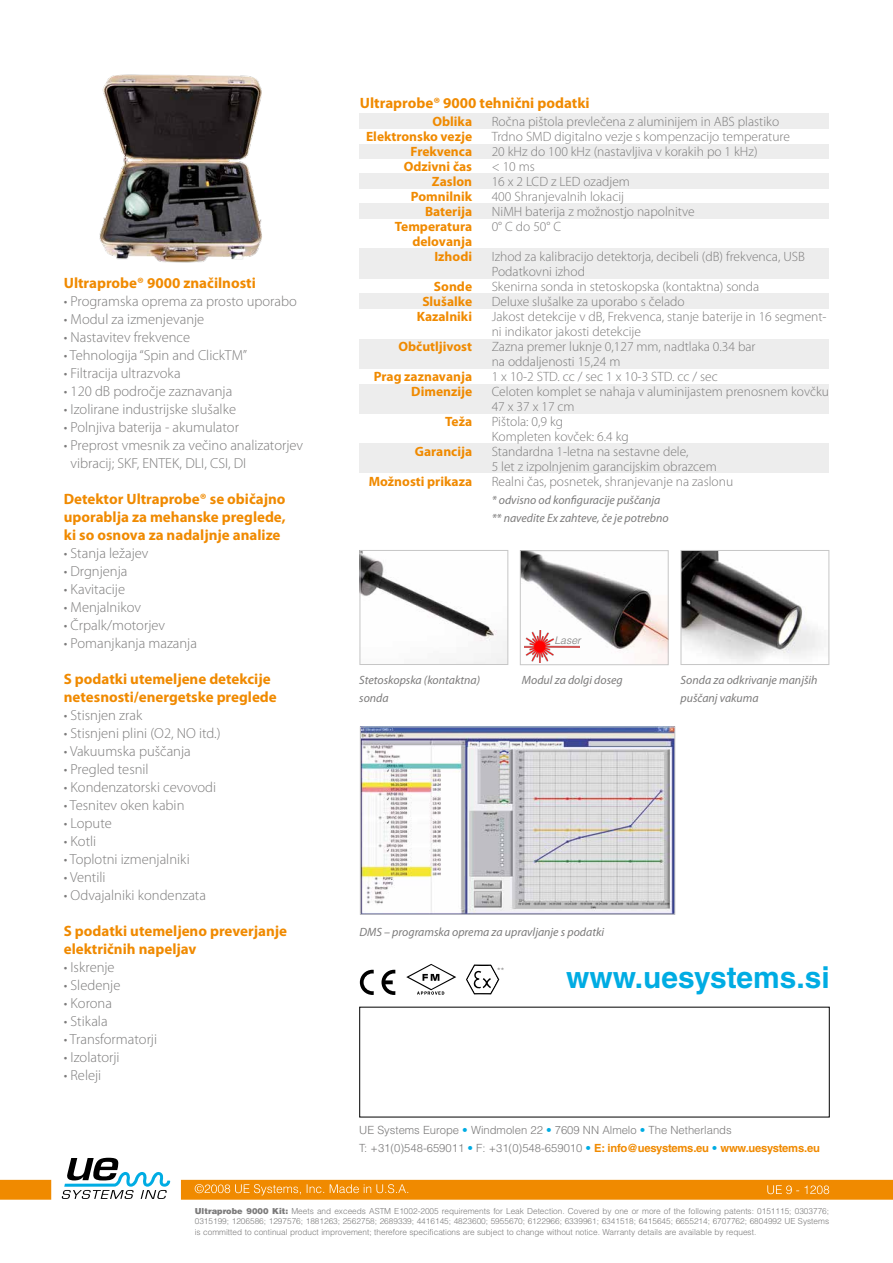
<style>
.page{position:relative;width:893px;height:1263px;background:#fff}
.page>*{position:absolute;margin:0;border:0;box-sizing:border-box;transform-origin:0 0}
.t1{font:700 30px "Helvetica LT Std";color:#00ace3}
.t2{font:700 15px/18px "Myriad Pro";color:#f08a00}
.t3{font:300 14.55px/18px "Myriad Pro";color:#7c7b7b}
.t4{font:300 13.5px/15px "Myriad Pro";color:#7c7b7b}
.t5{font:700 13.5px/15px "Myriad Pro";color:#f08a00;text-align:right}
.t6{font:italic 12px/18px "Myriad Pro";color:#7c7b7b}
.t7{font:300 11.25px/18px "Helvetica LT Std";color:#7c7b7b}
.t8{font:italic 300 10.5px "Helvetica LT Std";color:#7c7b7b}
.t9{font:300 9px "Helvetica LT Std";color:#7c7b7b}
.t10{font:300 8.25px/10.5px "Helvetica LT Std";color:#7c7b7b;text-align:justify}
.s1{color:#00ace3}
.s2{font-weight:700;color:#f08a00}
.s3{font-weight:900}
</style>
<div class="page">
<div style="left:359px;top:113px;width:470px;height:16px;background:#ededed"></div>
<div style="left:359px;top:174px;width:470px;height:15px;background:#ededed"></div>
<div style="left:359px;top:203px;width:470px;height:16px;background:#ededed"></div>
<div style="left:359px;top:144px;width:470px;height:14px;background:#ededed"></div>
<div style="left:359px;top:293px;width:470px;height:16px;background:#ededed"></div>
<div style="left:359px;top:384px;width:470px;height:30px;background:#ededed"></div>
<div style="left:359px;top:443px;width:470px;height:29px;background:#ededed"></div>
<div style="left:359px;top:249px;width:470px;height:30px;background:#ededed"></div>
<div style="left:359px;top:339px;width:470px;height:29px;background:#ededed"></div>
<img style="left:99px;top:74px;width:163px;height:189px">
<img style="left:362px;top:552px;width:144px;height:111px">
<div style="left:360px;top:550px;width:148px;height:115px;border:1px solid #c6c6c6"></div>
<svg style="left:0;top:1158px;width:893px;height:42px"></svg>
<img style="left:683px;top:552px;width:138px;height:110px">
<div style="left:681px;top:550px;width:148px;height:115px;border:1px solid #c6c6c6"></div>
<svg style="left:360px;top:970px;width:14px;height:25px"></svg>
<svg style="left:381px;top:970px;width:14px;height:25px"></svg>
<svg style="left:406px;top:964px;width:50px;height:31px"></svg>
<svg style="left:466px;top:964px;width:33px;height:31px"></svg>
<img style="left:362px;top:728px;width:311px;height:185px">
<div style="left:360px;top:726px;width:315px;height:189px;border:1px solid #c6c6c6"></div>
<img style="left:522px;top:552px;width:145px;height:111px">
<div style="left:520px;top:550px;width:149px;height:115px;border:1px solid #c6c6c6"></div>
<img style="left:524px;top:631px;width:56px;height:31px">
<p class="t2" style="left:64px;top:273px;width:194px">Ultraprobe® 9000 značilnosti</p>
<p class="t3" style="left:64px;top:292px;width:235px">• Programska oprema za prosto uporabo</p>
<p class="t3" style="left:64px;top:310px;width:142px">• Modul za izmenjevanje</p>
<p class="t3" style="left:64px;top:328px;width:128px">• Nastavitev frekvence</p>
<p class="t3" style="left:64px;top:346px;width:185px">• Tehnologija “Spin and ClickTM”</p>
<p class="t3" style="left:64px;top:364px;width:118px">• Filtracija ultrazvoka</p>
<p class="t3" style="left:64px;top:382px;width:170px">• 120 dB področje zaznavanja</p>
<p class="t3" style="left:64px;top:400px;width:174px">• Izolirane industrijske slušalke</p>
<p class="t3" style="left:64px;top:418px;width:177px">• Polnjiva baterija - akumulator</p>
<p class="t3" style="left:71px;top:436px;width:234px;text-indent:-7px">• Preprost vmesnik za večino analizatorjev vibracij; SKF, ENTEK, DLI, CSI, DI</p>
<p class="t2" style="left:64px;top:489px;width:223px;text-align:justify">Detektor Ultraprobe® se običajno uporablja za mehanske preglede, ki so osnova za nadaljnje analize</p>
<p class="t3" style="left:64px;top:544px;width:86px">• Stanja ležajev</p>
<p class="t3" style="left:64px;top:562px;width:65px">• Drgnjenja</p>
<p class="t3" style="left:64px;top:580px;width:63px">• Kavitacije</p>
<p class="t3" style="left:64px;top:598px;width:79px">• Menjalnikov</p>
<p class="t3" style="left:64px;top:616px;width:103px">• Črpalk/motorjev</p>
<p class="t3" style="left:64px;top:634px;width:135px">• Pomanjkanja mazanja</p>
<p class="t2" style="left:64px;top:669px;width:215px">S podatki utemeljene detekcije netesnosti/energetske preglede</p>
<p class="t3" style="left:64px;top:706px;width:80px">• Stisnjen zrak</p>
<p class="t3" style="left:64px;top:724px;width:158px">• Stisnjeni plini (O2, NO itd.)</p>
<p class="t3" style="left:64px;top:742px;width:129px">• Vakuumska puščanja</p>
<p class="t3" style="left:64px;top:760px;width:86px">• Pregled tesnil</p>
<p class="t3" style="left:64px;top:778px;width:154px">• Kondenzatorski cevovodi</p>
<p class="t3" style="left:64px;top:796px;width:122px">• Tesnitev oken kabin</p>
<p class="t3" style="left:64px;top:814px;width:50px">• Lopute</p>
<p class="t3" style="left:64px;top:832px;width:34px">• Kotli</p>
<p class="t3" style="left:64px;top:850px;width:127px">• Toplotni izmenjalniki</p>
<p class="t3" style="left:64px;top:868px;width:43px">• Ventili</p>
<p class="t3" style="left:64px;top:886px;width:144px">• Odvajalniki kondenzata</p>
<p class="t2" style="left:64px;top:921px;width:225px">S podatki utemeljeno preverjanje električnih napeljav</p>
<p class="t3" style="left:64px;top:958px;width:52px">• Iskrenje</p>
<p class="t3" style="left:64px;top:976px;width:58px">• Sledenje</p>
<p class="t3" style="left:64px;top:994px;width:50px">• Korona</p>
<p class="t3" style="left:64px;top:1012px;width:45px">• Stikala</p>
<p class="t3" style="left:64px;top:1030px;width:95px">• Transformatorji</p>
<p class="t3" style="left:64px;top:1048px;width:57px">• Izolatorji</p>
<p class="t3" style="left:64px;top:1066px;width:39px">• Releji</p>
<p class="t2" style="left:360px;top:93px;width:231px">Ultraprobe® 9000 tehnični podatki</p>
<p class="t5" style="left:366px;top:113px;width:108px">Oblika<br>Elektronsko vezje<br>Frekvenca<br>Odzivni čas<br>Zaslon<br>Pomnilnik<br>Baterija<br>Temperatura delovanja<br>Izhodi</p>
<p class="t5" style="left:417px;top:278px;width:57px">Sonde<br>Slušalke<br>Kazalniki</p>
<p class="t5" style="left:398px;top:338px;width:75px">Občutljivost</p>
<p class="t5" style="left:374px;top:368px;width:100px">Prag zaznavanja<br>Dimenzije</p>
<p class="t5" style="left:445px;top:413px;width:28px">Teža</p>
<p class="t5" style="left:415px;top:443px;width:59px">Garancija</p>
<p class="t5" style="left:369px;top:473px;width:105px">Možnosti prikaza</p>
<p class="t4" style="left:492px;top:114px;width:300px">Ročna pištola prevlečena z aluminijem in ABS plastiko<br>Trdno SMD digitalno vezje s kompenzacijo temperature<br>20 kHz do 100 kHz (nastavljiva v korakih po 1 kHz)<br>&lt; 10 ms<br>16 x 2 LCD z LED ozadjem<br>400 Shranjevalnih lokacij<br>NiMH baterija z možnostjo napolnitve<br>0° C do 50° C</p>
<p class="t4" style="left:492px;top:249px;width:339px">Izhod za kalibracijo detektorja, decibeli (dB) frekvenca, USB Podatkovni izhod<br>Skenirna sonda in stetoskopska (kontaktna) sonda<br>Deluxe slušalke za uporabo s čelado<br>Jakost detekcije v dB, Frekvenca, stanje baterije in 16 segment&shy;ni indikator jakosti detekcije<br>Zazna premer luknje 0,127 mm, nadtlaka 0.34 bar<br>na oddaljenosti 15,24 m<br>1 x 10-2 STD. cc / sec 1 x 10-3 STD. cc / sec<br>Celoten komplet se nahaja v aluminijastem prenosnem kovčku 47 x 37 x 17 cm<br>Pištola: 0,9 kg<br>Kompleten kovček: 6.4 kg<br>Standardna 1-letna na sestavne dele,<br>5 let z izpolnjenim garancijskim obrazcem<br>Realni čas, posnetek, shranjevanje na zaslonu</p>
<p class="t6" style="left:492px;top:491px;width:178px">* odvisno od konfiguracije puščanja ** navedite Ex zahteve, če je potrebno</p>
<p class="t8" style="left:554px;top:633px;width:28px">Laser</p>
<p class="t6" style="left:359px;top:671px;width:122px">Stetoskopska (kontaktna) sonda</p>
<p class="t6" style="left:522px;top:671px;width:102px">Modul za dolgi doseg</p>
<p class="t6" style="left:681px;top:671px;width:138px">Sonda za odkrivanje manjših puščanj vakuma</p>
<p class="t6" style="left:359px;top:923px;width:246px">DMS – programska oprema za upravljanje s podatki</p>
<p class="t9" style="left:497px;top:965px;width:9px">**</p>
<h1 class="t1" style="left:566px;top:959px;width:265px">www.uesystems.si</h1>
<p class="t7" style="left:359px;top:1121px;width:462px">UE Systems Europe <span class="s1">•</span> Windmolen 22 <span class="s1">•</span> 7609 NN Almelo <span class="s1">•</span> The Netherlands<br>T: +31(0)548-659011 <span class="s1">•</span> F: +31(0)548-659010 <span class="s1">•</span> <span class="s2">E: info@uesystems.eu</span> <span class="s1">•</span> <span class="s2">www.uesystems.eu</span></p>
<p class="t10" style="left:195px;top:1205px;width:636px"><span class="s3">Ultraprobe 9000 Kit:</span> Meets and exceeds ASTM E1002-2005 requirements for Leak Detection. Covered by one or more of the following patents: 0151115; 0303776; 0315199; 1206586; 1297576; 1881263; 2562758; 2689339; 4416145; 4823600; 5955670; 6122966; 6339961; 6341518; 6415645; 6655214; 6707762; 6804992 UE Systems is committed to continual product improvement; therefore specifications are subject to change without notice. Warranty details are available by request.</p>
</div>
